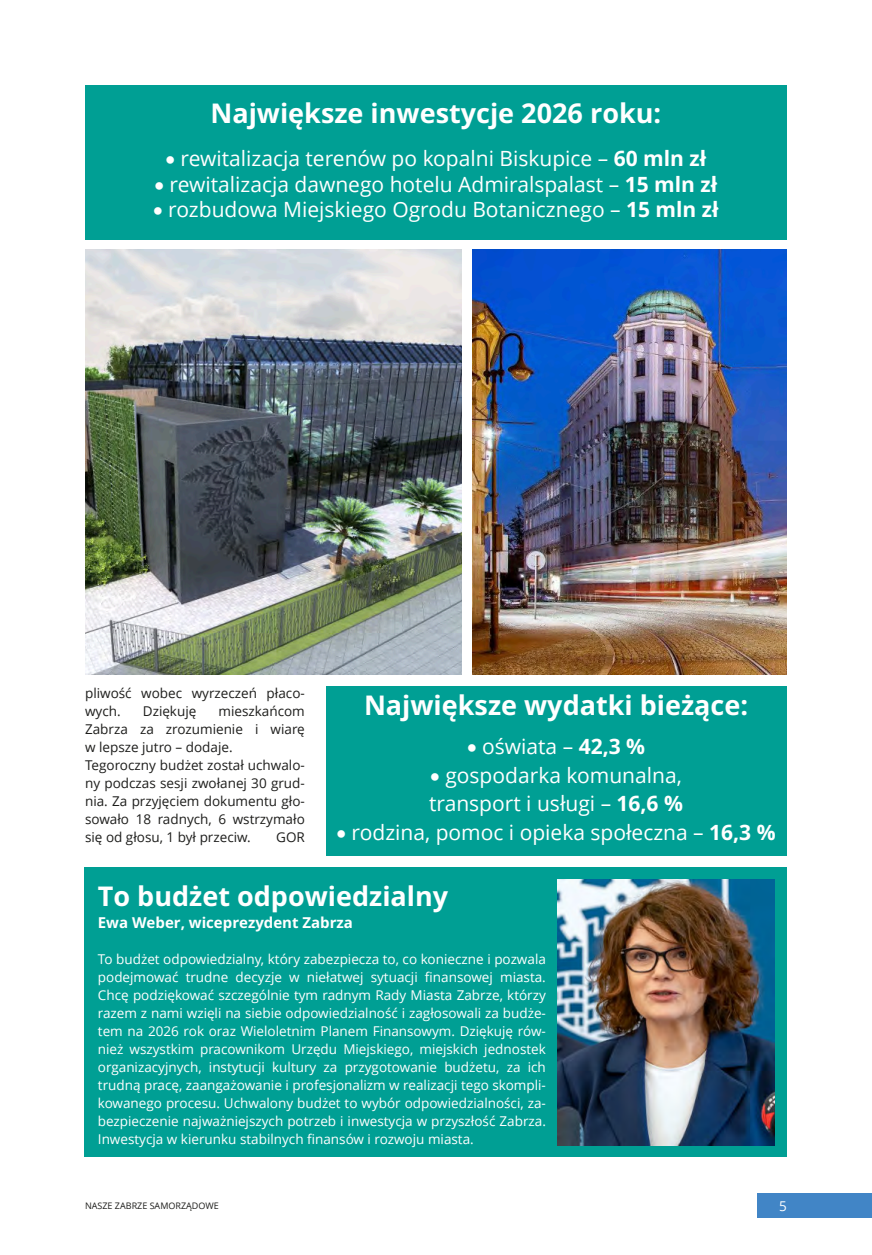
<style>
.page{position:relative;width:872px;height:1255px;background:#fff}
.page>*{position:absolute;margin:0;border:0;box-sizing:border-box;transform-origin:0 0}
.t1{font:700 27px "Open Sans";color:#fff}
.t2{font:21px "Open Sans";color:#fff}
.t3{font:700 15px "Open Sans";color:#fff}
.t4{font:13.5px "Open Sans";color:#fff}
.t5{font:13.5px "Open Sans";color:#1d1d1b}
.t6{font:9px "Open Sans";color:#1d1d1b}
.s1{font-weight:700}
</style>
<div class="page">
<div style="left:84px;top:867px;width:703px;height:290px;background:#009f94"></div>
<div style="left:85px;top:85px;width:702px;height:155px;background:#009f94"></div>
<div style="left:326px;top:686px;width:461px;height:169px;background:#009f94"></div>
<div style="left:757px;top:1192px;width:115px;height:25px;background:#4185c6"></div>
<img style="left:472px;top:249px;width:315px;height:425px">
<img style="left:85px;top:249px;width:377px;height:425px">
<img style="left:558px;top:879px;width:216px;height:266px">
<p class="t1" style="left:210px;top:94px;width:452px">Największe inwestycje 2026 roku:</p>
<p class="t2" style="left:181px;top:150px;width:527px">rewitalizacja terenów po kopalni Biskupice – <span class="s1">60 mln zł</span></p>
<p class="t2" style="left:170px;top:176px;width:549px">rewitalizacja dawnego hotelu Admiralspalast – <span class="s1">15 mln zł</span></p>
<p class="t2" style="left:168px;top:201px;width:551px">rozbudowa Miejskiego Ogrodu Botanicznego – <span class="s1">15 mln zł</span></p>
<p class="t5" style="left:85px;top:687px;width:221px">pliwość wobec wyrzeczeń płaco-</p>
<p class="t5" style="left:85px;top:705px;width:37px">wych.</p>
<p class="t5" style="left:143px;top:705px;width:55px">Dziękuję</p>
<p class="t5" style="left:218px;top:705px;width:88px">mieszkańcom</p>
<p class="t5" style="left:85px;top:723px;width:221px">Zabrza za zrozumienie i wiarę</p>
<p class="t5" style="left:85px;top:741px;width:149px">w lepsze jutro – dodaje.</p>
<p class="t5" style="left:85px;top:759px;width:221px">Tegoroczny budżet został uchwalo-</p>
<p class="t5" style="left:85px;top:777px;width:221px">ny podczas sesji zwołanej 30 grud-</p>
<p class="t5" style="left:85px;top:795px;width:221px">nia. Za przyjęciem dokumentu gło-</p>
<p class="t5" style="left:85px;top:813px;width:221px">sowało 18 radnych, 6 wstrzymało</p>
<p class="t5" style="left:85px;top:831px;width:167px">się od głosu, 1 był przeciw.</p>
<p class="t5" style="left:276px;top:831px;width:30px">GOR</p>
<p class="t1" style="left:98px;top:876px;width:352px">To budżet odpowiedzialny</p>
<p class="t3" style="left:98px;top:912px;width:256px">Ewa Weber, wiceprezydent Zabrza</p>
<p class="t4" style="left:98px;top:953px;width:449px">To budżet odpowiedzialny, który zabezpiecza to, co konieczne i pozwala</p>
<p class="t4" style="left:98px;top:971px;width:449px">podejmować trudne decyzje w niełatwej sytuacji finansowej miasta.</p>
<p class="t4" style="left:98px;top:989px;width:449px">Chcę podziękować szczególnie tym radnym Rady Miasta Zabrze, którzy</p>
<p class="t4" style="left:98px;top:1007px;width:449px">razem z nami wzięli na siebie odpowiedzialność i zagłosowali za budże-</p>
<p class="t4" style="left:98px;top:1025px;width:449px">tem na 2026 rok oraz Wieloletnim Planem Finansowym. Dziękuję rów-</p>
<p class="t4" style="left:98px;top:1043px;width:449px">nież wszystkim pracownikom Urzędu Miejskiego, miejskich jednostek</p>
<p class="t4" style="left:98px;top:1061px;width:449px">organizacyjnych, instytucji kultury za przygotowanie budżetu, za ich</p>
<p class="t4" style="left:98px;top:1079px;width:449px">trudną pracę, zaangażowanie i profesjonalizm w realizacji tego skompli-</p>
<p class="t4" style="left:98px;top:1097px;width:449px">kowanego procesu. Uchwalony budżet to wybór odpowiedzialności, za-</p>
<p class="t4" style="left:98px;top:1115px;width:449px">bezpieczenie najważniejszych potrzeb i inwestycja w przyszłość Zabrza.</p>
<p class="t4" style="left:98px;top:1133px;width:377px">Inwestycja w kierunku stabilnych finansów i rozwoju miasta.</p>
<p class="t1" style="left:364px;top:686px;width:385px">Największe wydatki bieżące:</p>
<p class="t2" style="left:482px;top:738px;width:164px">oświata – <span class="s1">42,3 %</span></p>
<p class="t2" style="left:445px;top:766px;width:238px">gospodarka komunalna,</p>
<p class="t2" style="left:429px;top:795px;width:255px">transport i usługi – <span class="s1">16,6 %</span></p>
<p class="t2" style="left:352px;top:823px;width:425px">rodzina, pomoc i opieka społeczna – <span class="s1">16,3 %</span></p>
<p class="t6" style="left:85px;top:1202px;width:135px">NASZE ZABRZE SAMORZĄDOWE</p>
<p class="t4" style="left:779px;top:1200px;width:9px">5</p>
</div>
